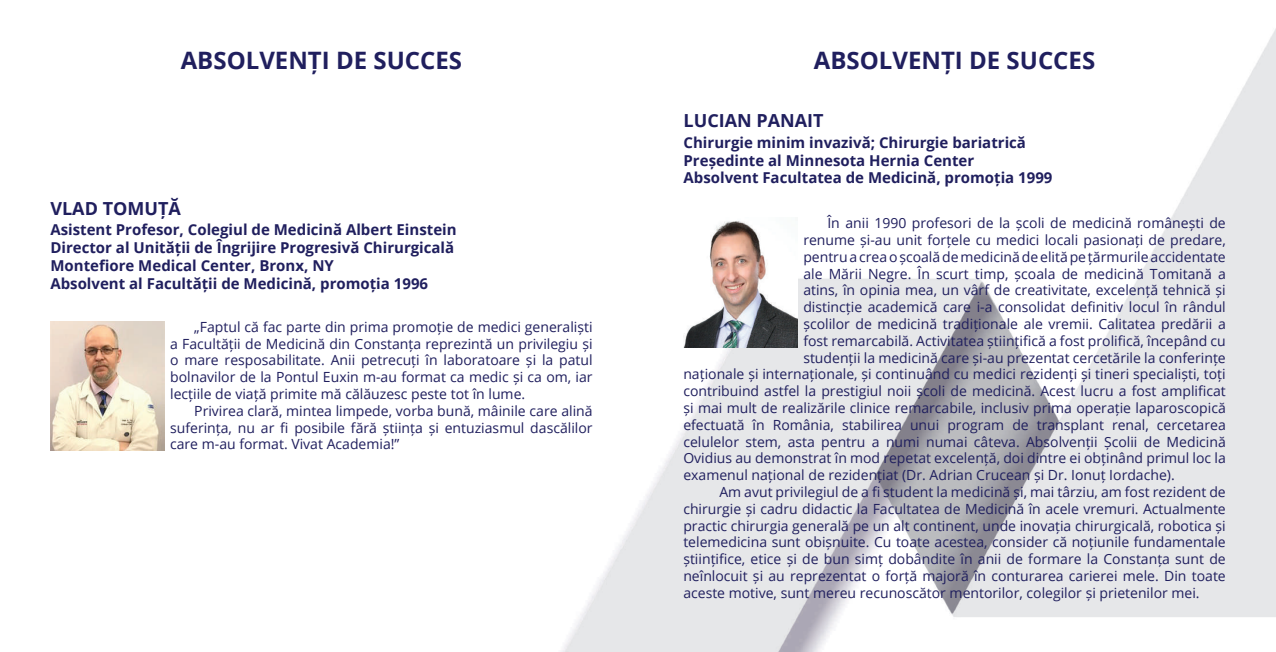
<style>
.page{position:relative;width:1276px;height:652px;background:#fff}
.page>*{position:absolute;margin:0;border:0;box-sizing:border-box;transform-origin:0 0}
.t1{font:700 24px "Open Sans";color:#201f5e}
.t2{font:700 18px "Open Sans";color:#201f5e}
.t3{font:700 15px/18px "Open Sans";color:#201f5e}
.t4{font:14px/16.8px "Open Sans";color:#201f5e;text-align:justify}
</style>
<div class="page">
<img style="left:164px;top:28px;width:1112px;height:624px">
<img style="left:683px;top:218px;width:114px;height:129px">
<img style="left:50px;top:321px;width:114px;height:130px">
<h1 class="t1" style="left:181px;top:43px;width:283px">ABSOLVENȚI DE SUCCES</h1>
<h1 class="t1" style="left:814px;top:43px;width:283px">ABSOLVENȚI DE SUCCES</h1>
<p class="t2" style="left:50px;top:196px;width:132px">VLAD TOMUȚĂ</p>
<p class="t3" style="left:50px;top:221px;width:408px">Asistent Profesor, Colegiul de Medicină Albert Einstein Director al Unității de Îngrijire Progresivă Chirurgicală Montefiore Medical Center, Bronx, NY<br>Absolvent al Facultății de Medicină, promoția 1996</p>
<p class="t4" style="left:170px;top:318px;width:424px;text-indent:24px">„Faptul că fac parte din prima promoție de medici generaliști a Facultății de Medicină din Constanța reprezintă un privilegiu și o mare resposabilitate. Anii petrecuți în laboratoare și la patul bolnavilor de la Pontul Euxin m-au format ca medic și ca om, iar lecțiile de viață primite mă călăuzesc peste tot în lume.</p>
<p class="t4" style="left:170px;top:402px;width:424px;text-indent:24px">Privirea clară, mintea limpede, vorba bună, mâinile care alină suferința, nu ar fi posibile fără știința și entuziasmul dascălilor care m-au format. Vivat Academia!”</p>
<p class="t2" style="left:683px;top:108px;width:142px">LUCIAN PANAIT</p>
<p class="t3" style="left:683px;top:133px;width:370px;line-height:17.4px">Chirurgie minim invazivă; Chirurgie bariatrică<br>Președinte al Minnesota Hernia Center<br>Absolvent Facultatea de Medicină, promoția 1999</p>
<p class="t4" style="left:827px;top:214px;width:400px">În anii 1990 profesori de la școli de medicină românești de</p>
<p class="t4" style="left:803px;top:231px;width:424px">renume și-au unit forțele cu medici locali pasionați de predare,</p>
<p class="t4" style="left:803px;top:248px;width:424px">pentru a crea o școală de medicină de elită pe țărmurile accidentate</p>
<p class="t4" style="left:803px;top:265px;width:424px">ale Mării Negre. În scurt timp, școala de medicină Tomitană a</p>
<p class="t4" style="left:803px;top:282px;width:424px">atins, în opinia mea, un vârf de creativitate, excelență tehnică și</p>
<p class="t4" style="left:803px;top:298px;width:424px">distincție academică care i-a consolidat definitiv locul în rândul</p>
<p class="t4" style="left:803px;top:315px;width:424px">școlilor de medicină tradiționale ale vremii. Calitatea predării a</p>
<p class="t4" style="left:803px;top:332px;width:424px">fost remarcabilă. Activitatea științifică a fost prolifică, începând cu</p>
<p class="t4" style="left:803px;top:349px;width:424px">studenții la medicină care și-au prezentat cercetările la conferințe</p>
<p class="t4" style="left:683px;top:366px;width:544px">naționale și internaționale, și continuând cu medici rezidenți și tineri specialiști, toți</p>
<p class="t4" style="left:683px;top:382px;width:544px">contribuind astfel la prestigiul noii școli de medicină. Acest lucru a fost amplificat</p>
<p class="t4" style="left:683px;top:399px;width:544px">și mai mult de realizările clinice remarcabile, inclusiv prima operație laparoscopică</p>
<p class="t4" style="left:683px;top:416px;width:544px">efectuată în România, stabilirea unui program de transplant renal, cercetarea</p>
<p class="t4" style="left:683px;top:433px;width:544px">celulelor stem, asta pentru a numi numai câteva. Absolvenții Școlii de Medicină</p>
<p class="t4" style="left:683px;top:450px;width:544px">Ovidius au demonstrat în mod repetat excelență, doi dintre ei obținând primul loc la</p>
<p class="t4" style="left:683px;top:466px;width:493px">examenul național de rezidențiat (Dr. Adrian Crucean și Dr. Ionuț Iordache).</p>
<p class="t4" style="left:719px;top:483px;width:508px">Am avut privilegiul de a fi student la medicină și, mai târziu, am fost rezident de</p>
<p class="t4" style="left:683px;top:500px;width:544px">chirurgie și cadru didactic la Facultatea de Medicină în acele vremuri. Actualmente</p>
<p class="t4" style="left:683px;top:517px;width:544px">practic chirurgia generală pe un alt continent, unde inovația chirurgicală, robotica și</p>
<p class="t4" style="left:683px;top:534px;width:544px">telemedicina sunt obișnuite. Cu toate acestea, consider că noțiunile fundamentale</p>
<p class="t4" style="left:683px;top:550px;width:544px">științifice, etice și de bun simț dobândite în anii de formare la Constanța sunt de</p>
<p class="t4" style="left:683px;top:567px;width:544px">neînlocuit și au reprezentat o forță majoră în conturarea carierei mele. Din toate</p>
<p class="t4" style="left:683px;top:584px;width:518px">aceste motive, sunt mereu recunoscător mentorilor, colegilor și prietenilor mei.</p>
</div>
